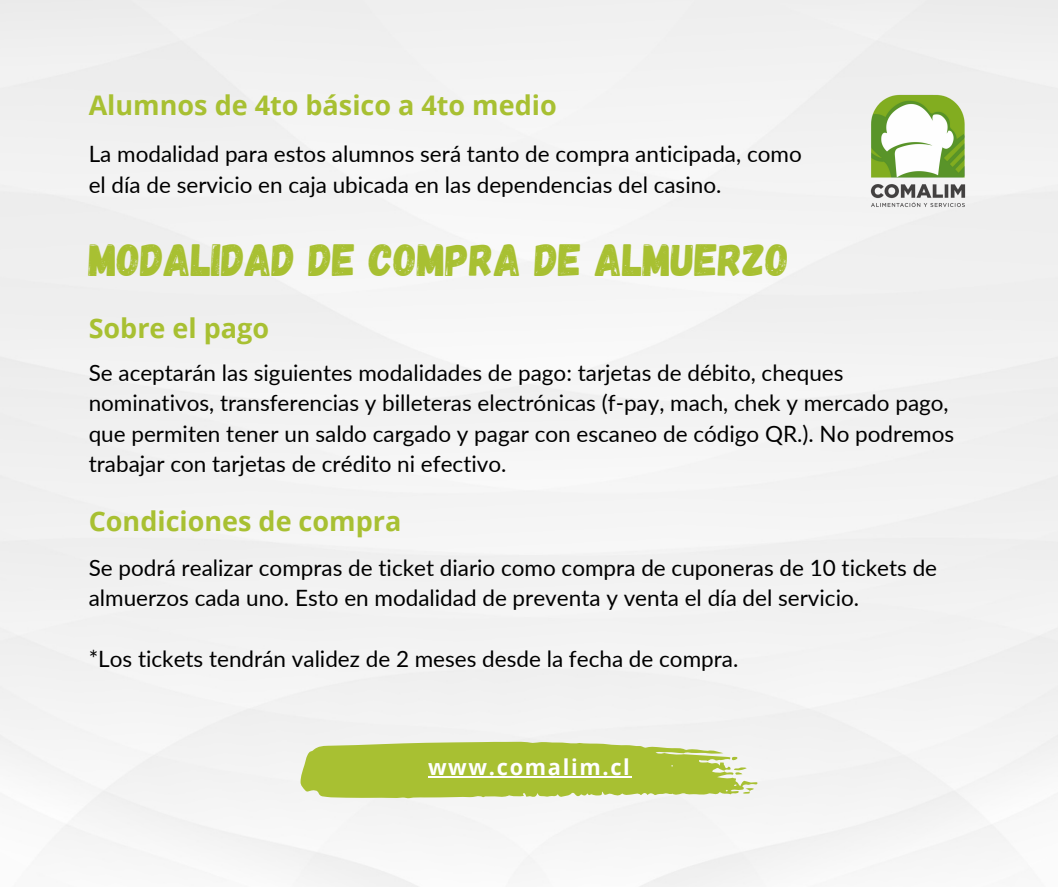
<style>
.page{position:relative;width:1058px;height:887px;background:#fff}
.page>*{position:absolute;margin:0;border:0;box-sizing:border-box;transform-origin:0 0}
.t1{font:45.15px "Gagalin";color:#a8c032}
.t2{font:700 27px "Open Sans";color:#a8c032}
.t3{font:22.5px/30.3px "Lato";color:#000}
.t4{font:700 21.75px "Open Sans";letter-spacing:.08em;color:#fff}
</style>
<div class="page">
<svg style="left:300px;top:741px;width:457px;height:57px"></svg>
<img style="left:866px;top:89px;width:103px;height:125px">
<hr style="left:428px;top:776px;width:203px;height:1px;background:#fff">
<p class="t2" style="left:89px;top:86px;width:469px">Alumnos de 4to básico a 4to medio</p>
<p class="t3" style="left:89px;top:138px;width:714px">La modalidad para estos alumnos será tanto de compra anticipada, como el día de servicio en caja ubicada en las dependencias del casino.</p>
<p class="t1" style="left:89px;top:230px;width:702px">MODALIDAD DE COMPRA DE ALMUERZO</p>
<p class="t2" style="left:89px;top:309px;width:182px">Sobre el pago</p>
<p class="t3" style="left:89px;top:357px;width:867px">Se aceptarán las siguientes modalidades de pago: tarjetas de débito, cheques nominativos, transferencias y billeteras electrónicas (f-pay, mach, chek y mercado pago, que permiten tener un saldo cargado y pagar con escaneo de código QR.). No podremos trabajar con tarjetas de crédito ni efectivo.</p>
<p class="t2" style="left:89px;top:502px;width:314px">Condiciones de compra</p>
<p class="t3" style="left:89px;top:552px;width:850px">Se podrá realizar compras de ticket diario como compra de cuponeras de 10 tickets de almuerzos cada uno. Esto en modalidad de preventa y venta el día del servicio.</p>
<p class="t3" style="left:89px;top:643px;width:651px">*Los tickets tendrán validez de 2 meses desde la fecha de compra.</p>
<p class="t4" style="left:428px;top:751px;width:203px">www.comalim.cl</p>
</div>
